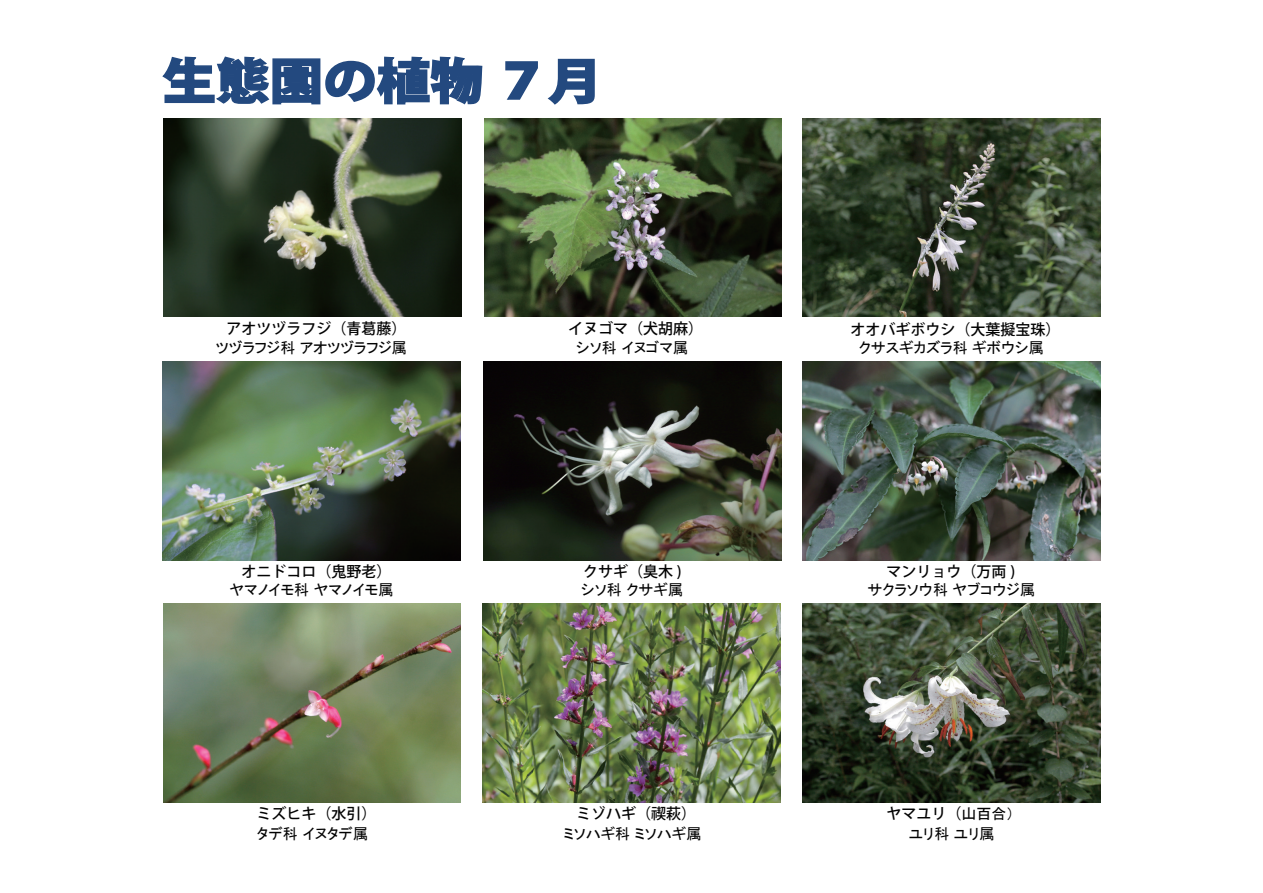
<style>
.page{position:relative;width:1263px;height:893px;background:#fff}
.page>*{position:absolute;margin:0;border:0;box-sizing:border-box;transform-origin:0 0}
.t1{font:800 48.6px "Koz Go Pro";color:#23497f;scale:1.1 1}
.t2{font:15px "MS P Gothic";color:#030303}
.t3{font:500 15px "Koz Go Pro";color:#030303}
.s1{font-family:"MS P Gothic";font-weight:400}
</style>
<div class="page">
<svg style="left:162px;top:56px;width:321px;height:49px"></svg>
<svg style="left:505px;top:61px;width:33px;height:39px"></svg>
<svg style="left:547px;top:58px;width:48px;height:47px"></svg>
<img style="left:164px;top:118px;width:297px;height:199px">
<img style="left:484px;top:118px;width:298px;height:199px">
<img style="left:802px;top:118px;width:298px;height:199px">
<img style="left:484px;top:362px;width:297px;height:198px">
<img style="left:803px;top:362px;width:297px;height:198px">
<img style="left:163px;top:604px;width:298px;height:198px">
<img style="left:483px;top:604px;width:297px;height:198px">
<img style="left:802px;top:604px;width:298px;height:198px">
<img style="left:163px;top:362px;width:297px;height:198px">
<h1 class="t1" style="left:163px;top:49px;width:401px">生態園の植物 ７月</h1>
<p class="t3" style="left:226px;top:319px;width:181px">アオツヅラフジ（青葛藤）</p>
<p class="t3" style="left:568px;top:319px;width:136px">イヌゴマ（犬胡麻）</p>
<p class="t3" style="left:850px;top:319px;width:211px">オオバギボウシ（大葉擬宝珠）</p>
<p class="t2" style="left:216px;top:340px;width:192px">ツヅラフジ科 アオツヅラフジ属</p>
<p class="t2" style="left:576px;top:340px;width:113px">シソ科 イヌゴマ属</p>
<p class="t2" style="left:859px;top:340px;width:186px">クサスギカズラ科 ギボウシ属</p>
<p class="t3" style="left:241px;top:561px;width:151px">オニドコロ（鬼野老）</p>
<p class="t3" style="left:583px;top:561px;width:100px">クサギ（臭木 )</p>
<p class="t3" style="left:887px;top:561px;width:130px">マンリョウ（万両 )</p>
<p class="t2" style="left:229px;top:582px;width:165px">ヤマノイモ科 ヤマノイモ属</p>
<p class="t2" style="left:581px;top:582px;width:103px">シソ科 クサギ属</p>
<p class="t2" style="left:868px;top:582px;width:169px">サクラソウ科 ヤブコウジ属</p>
<p class="t3" style="left:256px;top:804px;width:121px">ミズヒキ（水引）</p>
<p class="t3" style="left:576px;top:804px;width:121px">ミゾハギ（禊萩）</p>
<p class="t2" style="left:257px;top:826px;width:113px">タデ科 イヌタデ属</p>
<p class="t2" style="left:564px;top:826px;width:139px">ミソハギ科 ミソハギ属</p>
<p class="t3" style="left:887px;top:804px;width:129px">ヤマユリ（<span class="s1">山百合）</span></p>
<p class="t2" style="left:909px;top:826px;width:87px">ユリ科 ユリ属</p>
</div>
